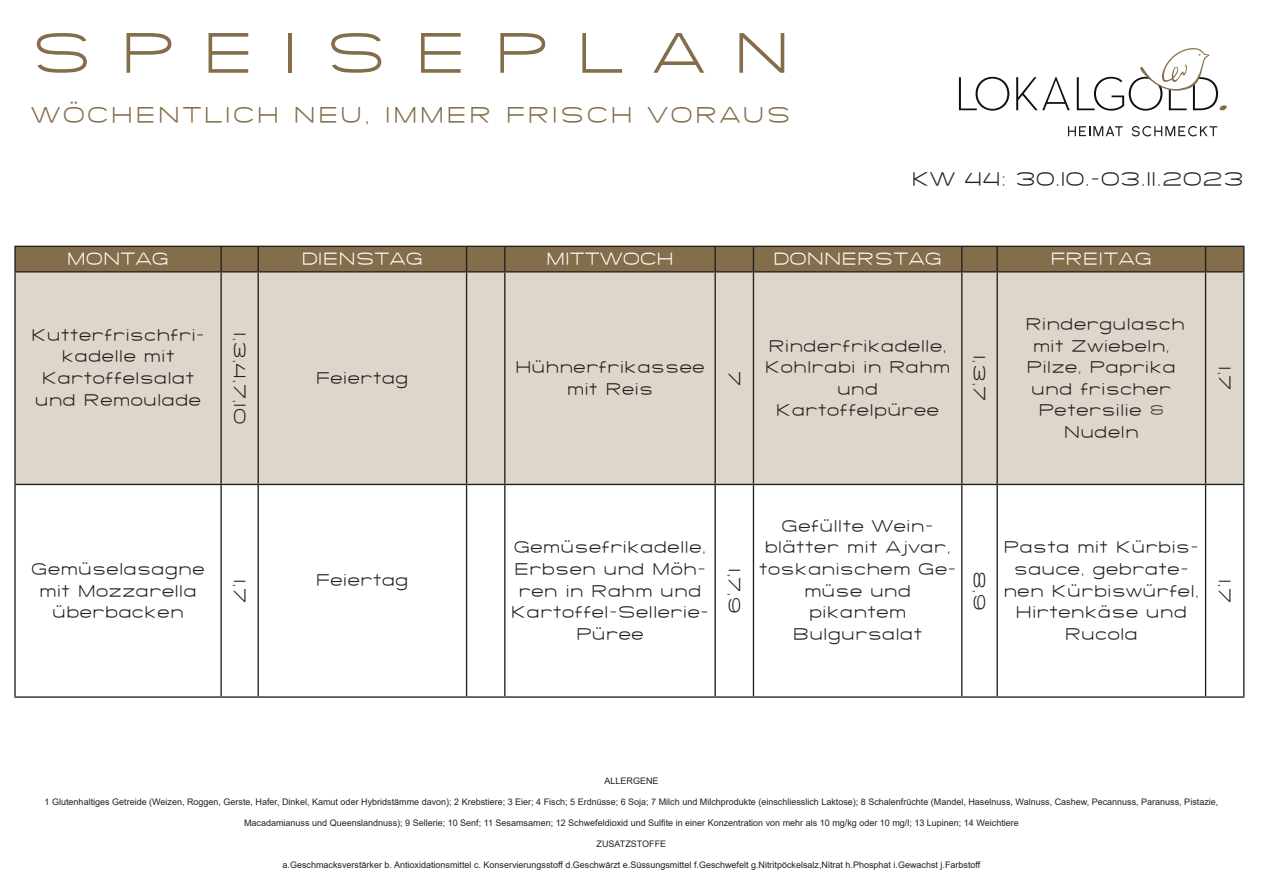
<style>
.page{position:relative;width:1263px;height:893px;background:#fff}
.page>*{position:absolute;margin:0;border:0;box-sizing:border-box;transform-origin:0 0}
.t1{font:300 61.8px "SF Grandezza";letter-spacing:.45em;color:#836d4a}
.t2{font:300 24.3px "SF Grandezza";letter-spacing:.09em;color:#836d4a}
.t3{font:300 21px "SF Grandezza";color:#231f20}
.t4{font:300 18.9px "SF Grandezza";color:#fff}
.t5{font:300 18px/21.6px "SF Grandezza";color:#231f20;text-align:center}
.t6{font:9px "Arial";color:#231f20}
</style>
<div class="page">
<div style="left:16px;top:272px;width:1227px;height:212px;background:#ddd6cb"></div>
<svg style="left:16px;top:485px;width:1227px;height:211px"></svg>
<hr style="left:14px;top:246px;width:207px;height:1px;background:#231f20">
<hr style="left:14px;top:247px;width:2px;height:24px;background:#231f20">
<div style="left:15px;top:246px;width:1229px;height:25px;background:#836d4a"></div>
<hr style="left:14px;top:271px;width:207px;height:1px;background:#231f20">
<hr style="left:221px;top:271px;width:37px;height:1px;background:#231f20">
<hr style="left:258px;top:271px;width:209px;height:1px;background:#231f20">
<hr style="left:467px;top:271px;width:38px;height:1px;background:#231f20">
<hr style="left:505px;top:271px;width:210px;height:1px;background:#231f20">
<hr style="left:715px;top:271px;width:38px;height:1px;background:#231f20">
<hr style="left:753px;top:271px;width:209px;height:1px;background:#231f20">
<hr style="left:962px;top:271px;width:35px;height:1px;background:#231f20">
<hr style="left:997px;top:271px;width:208px;height:1px;background:#231f20">
<hr style="left:1205px;top:271px;width:39px;height:1px;background:#231f20">
<hr style="left:14px;top:696px;width:207px;height:2px;background:#231f20">
<hr style="left:221px;top:696px;width:37px;height:2px;background:#231f20">
<hr style="left:258px;top:696px;width:209px;height:2px;background:#231f20">
<hr style="left:467px;top:696px;width:38px;height:2px;background:#231f20">
<hr style="left:505px;top:696px;width:210px;height:2px;background:#231f20">
<hr style="left:715px;top:696px;width:38px;height:2px;background:#231f20">
<hr style="left:753px;top:696px;width:209px;height:2px;background:#231f20">
<hr style="left:962px;top:696px;width:35px;height:2px;background:#231f20">
<hr style="left:997px;top:696px;width:208px;height:2px;background:#231f20">
<hr style="left:1205px;top:696px;width:39px;height:2px;background:#231f20">
<hr style="left:14px;top:272px;width:2px;height:212px;background:#231f20">
<hr style="left:220px;top:272px;width:2px;height:212px;background:#231f20">
<hr style="left:257px;top:272px;width:2px;height:212px;background:#231f20">
<hr style="left:466px;top:272px;width:1px;height:212px;background:#231f20">
<hr style="left:14px;top:484px;width:207px;height:1px;background:#231f20">
<hr style="left:14px;top:485px;width:2px;height:211px;background:#231f20">
<hr style="left:221px;top:484px;width:37px;height:1px;background:#231f20">
<hr style="left:220px;top:485px;width:2px;height:211px;background:#231f20">
<hr style="left:258px;top:484px;width:209px;height:1px;background:#231f20">
<hr style="left:257px;top:485px;width:2px;height:211px;background:#231f20">
<hr style="left:467px;top:484px;width:38px;height:1px;background:#231f20">
<hr style="left:505px;top:484px;width:210px;height:1px;background:#231f20">
<hr style="left:504px;top:485px;width:1px;height:211px;background:#231f20">
<hr style="left:715px;top:484px;width:38px;height:1px;background:#231f20">
<hr style="left:714px;top:485px;width:2px;height:211px;background:#231f20">
<hr style="left:753px;top:484px;width:209px;height:1px;background:#231f20">
<hr style="left:962px;top:484px;width:35px;height:1px;background:#231f20">
<hr style="left:961px;top:485px;width:1px;height:211px;background:#231f20">
<hr style="left:997px;top:484px;width:208px;height:1px;background:#231f20">
<hr style="left:996px;top:485px;width:2px;height:211px;background:#231f20">
<hr style="left:1205px;top:484px;width:39px;height:1px;background:#231f20">
<hr style="left:504px;top:272px;width:1px;height:212px;background:#231f20">
<hr style="left:714px;top:272px;width:2px;height:212px;background:#231f20">
<hr style="left:753px;top:272px;width:1px;height:212px;background:#231f20">
<hr style="left:961px;top:272px;width:1px;height:212px;background:#231f20">
<hr style="left:996px;top:272px;width:2px;height:212px;background:#231f20">
<hr style="left:1205px;top:272px;width:1px;height:212px;background:#231f20">
<hr style="left:1243px;top:272px;width:1px;height:212px;background:#231f20">
<hr style="left:466px;top:485px;width:1px;height:211px;background:#231f20">
<hr style="left:753px;top:485px;width:1px;height:211px;background:#231f20">
<hr style="left:1205px;top:485px;width:1px;height:211px;background:#231f20">
<hr style="left:1243px;top:485px;width:1px;height:211px;background:#231f20">
<svg style="left:959px;top:77px;width:50px;height:34px"></svg>
<svg style="left:1016px;top:77px;width:54px;height:33px"></svg>
<svg style="left:1077px;top:48px;width:150px;height:63px"></svg>
<svg style="left:1068px;top:126px;width:55px;height:10px"></svg>
<svg style="left:1132px;top:126px;width:85px;height:10px"></svg>
<h1 class="t1" style="left:31px;top:12px;width:761px">SPEISEPLAN</h1>
<h2 class="t2" style="left:31px;top:99px;width:761px">WÖCHENTLICH NEU, IMMER FRISCH VORAUS</h2>
<h3 class="t3" style="left:911px;top:165px;width:334px">KW 44: 30.10.-03.11.2023</h3>
<h3 class="t4" style="left:67px;top:247px;width:104px">MONTAG</h3>
<h3 class="t4" style="left:301px;top:247px;width:123px">DIENSTAG</h3>
<h3 class="t4" style="left:546px;top:247px;width:129px">MITTWOCH</h3>
<h3 class="t4" style="left:773px;top:247px;width:171px">DONNERSTAG</h3>
<h3 class="t4" style="left:1051px;top:247px;width:103px">FREITAG</h3>
<h3 class="t5" style="left:31px;top:324px;width:175px">Kutterfrischfri&shy;kadelle mit<br>Kartoffelsalat und Remoulade</h3>
<h3 class="t5" style="left:251px;top:332px;width:94px;rotate:90deg">1,3,4,7,10</h3>
<h3 class="t5" style="left:316px;top:367px;width:94px">Feiertag</h3>
<h3 class="t5" style="left:515px;top:356px;width:191px">Hühnerfrikassee mit Reis</h3>
<h3 class="t5" style="left:746px;top:371px;width:16px;rotate:90deg">7</h3>
<h3 class="t5" style="left:765px;top:334px;width:187px">Rinderfrikadelle,<br>Kohlrabi in Rahm und<br>Kartoffelpüree</h3>
<h3 class="t5" style="left:991px;top:355px;width:48px;rotate:90deg">1,3,7</h3>
<h3 class="t5" style="left:1025px;top:313px;width:161px">Rindergulasch mit Zwiebeln,<br>Pilze, Paprika und frischer<br>Petersilie &amp;<br>Nudeln</h3>
<h3 class="t5" style="left:1236px;top:366px;width:25px;rotate:90deg">1,7</h3>
<h3 class="t5" style="left:31px;top:558px;width:175px">Gemüselasagne mit Mozzarella überbacken</h3>
<h3 class="t5" style="left:251px;top:579px;width:25px;rotate:90deg">1,7</h3>
<h3 class="t5" style="left:316px;top:569px;width:94px">Feiertag</h3>
<h3 class="t5" style="left:511px;top:536px;width:200px">Gemüsefrikadelle,<br>Erbsen und Möh&shy;ren in Rahm und<br>Kartoffel-Sellerie-<br>Püree</h3>
<h3 class="t5" style="left:746px;top:568px;width:46px;rotate:90deg">1,7,9</h3>
<h3 class="t5" style="left:759px;top:515px;width:199px">Gefüllte Wein&shy;blätter mit Ajvar, toskanischem Ge&shy;müse und pikantem<br>Bulgursalat</h3>
<h3 class="t5" style="left:991px;top:571px;width:41px;rotate:90deg">8,9</h3>
<h3 class="t5" style="left:1003px;top:536px;width:197px">Pasta mit Kürbis&shy;sauce, gebrate&shy;nen Kürbiswürfel,<br>Hirtenkäse und<br>Rucola</h3>
<h3 class="t5" style="left:1236px;top:579px;width:25px;rotate:90deg">1,7</h3>
<p class="t6" style="left:604px;top:774px;width:56px">ALLERGENE</p>
<p class="t6" style="left:45px;top:795px;width:1175px">1 Glutenhaltiges Getreide (Weizen, Roggen, Gerste, Hafer, Dinkel, Kamut oder Hybridstämme davon); 2 Krebstiere; 3 Eier; 4 Fisch; 5 Erdnüsse; 6 Soja; 7 Milch und Milchprodukte (einschliesslich Laktose); 8 Schalenfrüchte (Mandel, Haselnuss, Walnuss, Cashew, Pecannuss, Paranuss, Pistazie,</p>
<p class="t6" style="left:244px;top:816px;width:776px">Macadamianuss und Queenslandnuss); 9 Sellerie; 10 Senf; 11 Sesamsamen; 12 Schwefeldioxid und Sulfite in einer Konzentration von mehr als 10 mg/kg oder 10 mg/l; 13 Lupinen; 14 Weichtiere</p>
<p class="t6" style="left:597px;top:837px;width:71px">ZUSATZSTOFFE</p>
<p class="t6" style="left:282px;top:858px;width:700px">a.Geschmacksverstärker b. Antioxidationsmittel c. Konservierungsstoff d.Geschwärzt e.Süssungsmittel f.Geschwefelt g.Nitritpöckelsalz,Nitrat h.Phosphat i.Gewachst j.Farbstoff</p>
</div>
